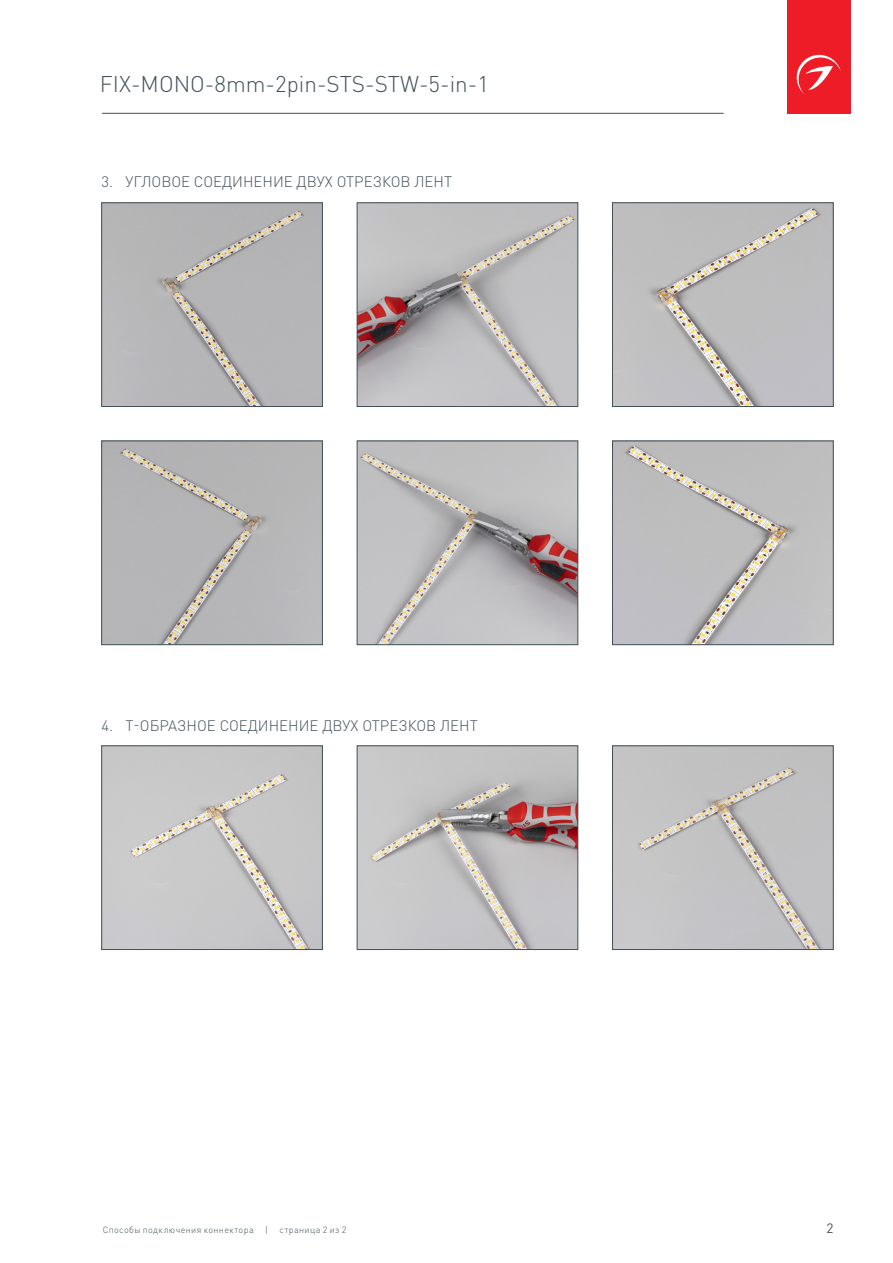
<style>
.page{position:relative;width:893px;height:1263px;background:#fff}
.page>*{position:absolute;margin:0;border:0;box-sizing:border-box;transform-origin:0 0}
.t1{font:300 22.5px "DIN Pro";color:#425159}
.t2{font:300 15px "DIN Pro";color:#425159}
.t3{font:13.5px "DIN Pro";color:#425159}
.t4{font:300 9px "DIN Pro";letter-spacing:.04em;color:#425159}
</style>
<div class="page">
<div style="left:787px;top:0;width:63px;height:114px;background:#ee1c27"></div>
<svg style="left:796px;top:54px;width:45px;height:40px"></svg>
<hr style="left:102px;top:113px;width:622px;height:1px;background:#425159">
<img style="left:103px;top:748px;width:218px;height:200px">
<div style="left:101px;top:746px;width:222px;height:204px;border:1px solid #425159"></div>
<img style="left:614px;top:748px;width:217px;height:200px">
<div style="left:612px;top:746px;width:221px;height:204px;border:1px solid #425159"></div>
<img style="left:359px;top:748px;width:217px;height:200px">
<div style="left:357px;top:746px;width:221px;height:204px;border:1px solid #425159"></div>
<img style="left:103px;top:205px;width:218px;height:200px">
<div style="left:101px;top:203px;width:222px;height:204px;border:1px solid #425159"></div>
<img style="left:103px;top:443px;width:218px;height:200px">
<div style="left:101px;top:441px;width:222px;height:204px;border:1px solid #425159"></div>
<img style="left:614px;top:205px;width:217px;height:200px">
<div style="left:612px;top:203px;width:221px;height:204px;border:1px solid #425159"></div>
<img style="left:614px;top:443px;width:217px;height:200px">
<div style="left:612px;top:441px;width:221px;height:204px;border:1px solid #425159"></div>
<img style="left:359px;top:205px;width:217px;height:200px">
<div style="left:357px;top:203px;width:221px;height:204px;border:1px solid #425159"></div>
<img style="left:359px;top:443px;width:217px;height:200px">
<div style="left:357px;top:441px;width:221px;height:204px;border:1px solid #425159"></div>
<p class="t1" style="left:100px;top:68px;width:391px">FIX-MONO-8mm-2pin-STS-STW-5-in-1</p>
<p class="t2" style="left:101px;top:171px;width:352px">3. УГЛОВОЕ СОЕДИНЕНИЕ ДВУХ ОТРЕЗКОВ ЛЕНТ</p>
<p class="t2" style="left:101px;top:715px;width:378px">4. Т-ОБРАЗНОЕ СОЕДИНЕНИЕ ДВУХ ОТРЕЗКОВ ЛЕНТ</p>
<p class="t4" style="left:103px;top:1223px;width:153px">Способы подключения коннектора</p>
<p class="t4" style="left:265px;top:1223px;width:4px">|</p>
<p class="t4" style="left:280px;top:1223px;width:68px">страница 2 из 2</p>
<p class="t3" style="left:826px;top:1219px;width:9px">2</p>
</div>
